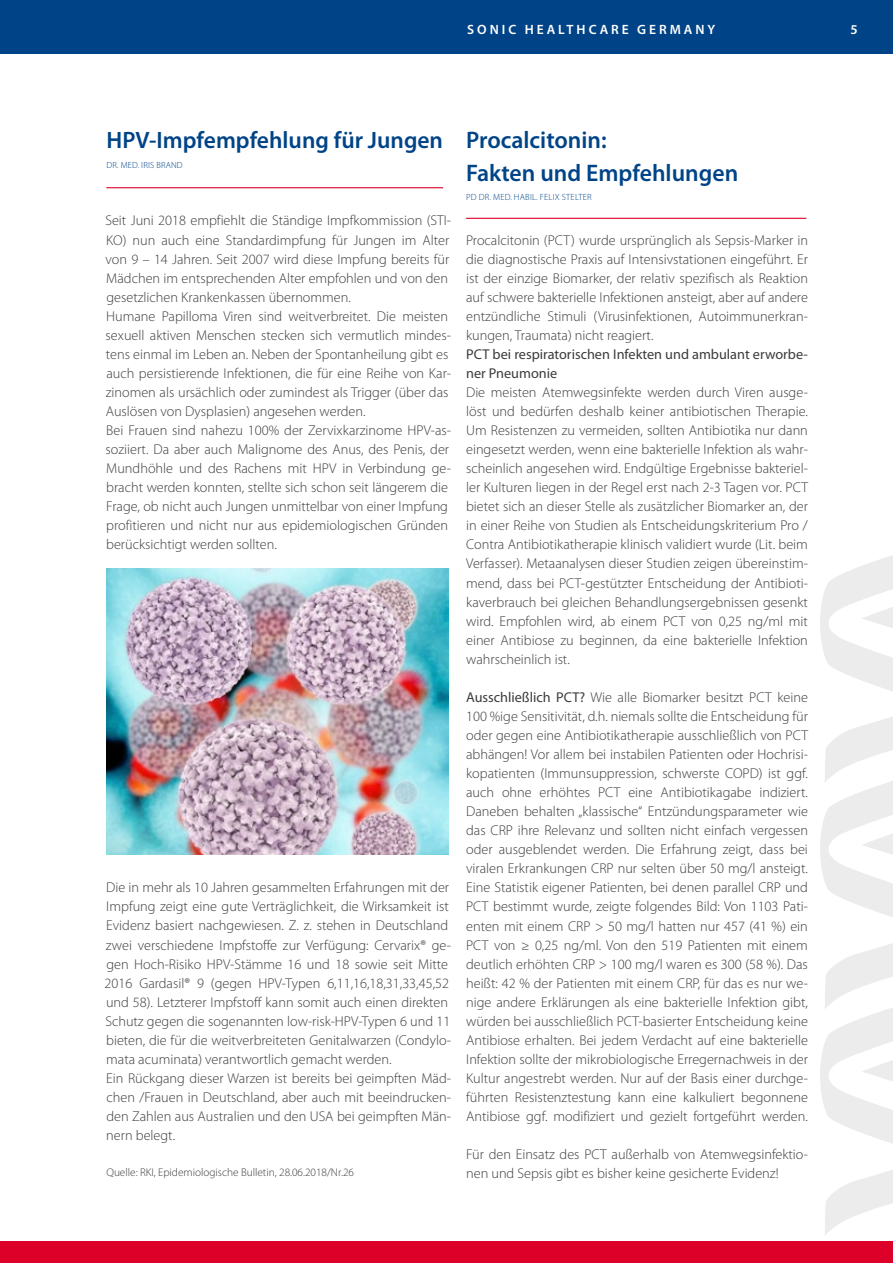
<style>
.page{position:relative;width:893px;height:1263px;background:#fff}
.page>*{position:absolute;margin:0;border:0;box-sizing:border-box;transform-origin:0 0}
.t1{font:600 24px/33px "Myriad Pro";color:#004487}
.t2{font:600 23.7px "Myriad Pro";color:#004487}
.t3{font:300 14.25px/19px "Myriad Pro";color:#3b3b3a;text-align:justify}
.t4{font:14.25px/19px "Myriad Pro";color:#3b3b3a}
.t5{font:600 13.5px "Myriad Pro";letter-spacing:.22em;color:#fff}
.t6{font:300 11.25px "Myriad Pro";color:#3b3b3a}
.t7{font:300 9px "Myriad Pro";letter-spacing:.02em;color:#004487}
.t8{font:300 8.85px "Myriad Pro";letter-spacing:.02em;color:#004487}
.s1{font-weight:400}
</style>
<div class="page">
<div style="left:0;top:1242px;width:893px;height:21px;background:#dd0029"></div>
<div style="left:0;top:0;width:893px;height:53px;background:#004487"></div>
<hr style="left:466px;top:218px;width:340px;height:1px;background:#dd0029">
<hr style="left:106px;top:187px;width:337px;height:1px;background:#dd0029">
<img style="left:106px;top:568px;width:342px;height:286px">
<p class="t5" style="left:467px;top:22px;width:249px">SONIC HEALTHCARE GERMANY</p>
<p class="t5" style="left:850px;top:22px;width:9px">5</p>
<h2 class="t2" style="left:107px;top:127px;width:338px">HPV-Impfempfehlung für Jungen</h2>
<p class="t8" style="left:107px;top:160px;width:78px">DR. MED. IRIS BRAND</p>
<p class="t3" style="left:105px;top:211px;width:347px;text-align:left">Seit Juni 2018 empfiehlt die Ständige Impfkommission (STI-KO) nun auch eine Standardimpfung für Jungen im Alter von 9 – 14 Jahren. Seit 2007 wird diese Impfung bereits für Mädchen im entsprechenden Alter empfohlen und von den gesetzlichen Krankenkassen übernommen.<br>Humane Papilloma Viren sind weitverbreitet. Die meisten sexuell aktiven Menschen stecken sich vermutlich mindes&shy;tens einmal im Leben an. Neben der Spontanheilung gibt es auch persistierende Infektionen, die für eine Reihe von Kar&shy;zinomen als ursächlich oder zumindest als Trigger (über das Auslösen von Dysplasien) angesehen werden.<br>Bei Frauen sind nahezu 100% der Zervixkarzinome HPV-as&shy;soziiert. Da aber auch Malignome des Anus, des Penis, der Mundhöhle und des Rachens mit HPV in Verbindung ge&shy;bracht werden konnten, stellte sich schon seit längerem die Frage, ob nicht auch Jungen unmittelbar von einer Impfung profitieren und nicht nur aus epidemiologischen Gründen berücksichtigt werden sollten.</p>
<p class="t3" style="left:105px;top:878px;width:348px;text-align:left">Die in mehr als 10 Jahren gesammelten Erfahrungen mit der Impfung zeigt eine gute Verträglichkeit, die Wirksamkeit ist Evidenz basiert nachgewiesen. Z. z. stehen in Deutschland zwei verschiedene Impfstoffe zur Verfügung: Cervarix® ge&shy;gen Hoch-Risiko HPV-Stämme 16 und 18 sowie seit Mitte 2016 Gardasil® 9 (gegen HPV-Typen 6,11,16,18,31,33,45,52 und 58). Letzterer Impfstoff kann somit auch einen direkten Schutz gegen die sogenannten low-risk-HPV-Typen 6 und 11 bieten, die für die weitverbreiteten Genitalwarzen (Condylo&shy;mata acuminata) verantwortlich gemacht werden.<br>Ein Rückgang dieser Warzen ist bereits bei geimpften Mäd&shy;chen /Frauen in Deutschland, aber auch mit beeindrucken&shy;den Zahlen aus Australien und den USA bei geimpften Män&shy;nern belegt.</p>
<p class="t6" style="left:106px;top:1165px;width:249px">Quelle: RKI, Epidemiologische Bulletin, 28.06.2018/Nr.26</p>
<h1 class="t1" style="left:466px;top:124px;width:274px">Procalcitonin:<br>Fakten und Empfehlungen</h1>
<p class="t7" style="left:466px;top:192px;width:127px">PD DR. MED. HABIL. FELIX STELTER</p>
<p class="t3" style="left:466px;top:230px;width:343px">Procalcitonin (PCT) wurde ursprünglich als Sepsis-Marker in die diagnostische Praxis auf Intensivstationen eingeführt. Er ist der einzige Biomarker, der relativ spezifisch als Reaktion auf schwere bakterielle Infektionen ansteigt, aber auf andere entzündliche Stimuli (Virusinfektionen, Autoimmunerkran&shy;kungen, Traumata) nicht reagiert.</p>
<p class="t4" style="left:466px;top:345px;width:343px">PCT bei respiratorischen Infekten und ambulant erworbe&shy;ner Pneumonie</p>
<p class="t3" style="left:466px;top:383px;width:343px">Die meisten Atemwegsinfekte werden durch Viren ausge&shy;löst und bedürfen deshalb keiner antibiotischen Therapie.<br>Um Resistenzen zu vermeiden, sollten Antibiotika nur dann eingesetzt werden, wenn eine bakterielle Infektion als wahr&shy;scheinlich angesehen wird. Endgültige Ergebnisse bakteriel&shy;ler Kulturen liegen in der Regel erst nach 2-3 Tagen vor. PCT bietet sich an dieser Stelle als zusätzlicher Biomarker an, der in einer Reihe von Studien als Entscheidungskriterium Pro / Contra Antibiotikatherapie klinisch validiert wurde (Lit. beim Verfasser). Metaanalysen dieser Studien zeigen übereinstim&shy;mend, dass bei PCT-gestützter Entscheidung der Antibioti&shy;kaverbrauch bei gleichen Behandlungsergebnissen gesenkt wird. Empfohlen wird, ab einem PCT von 0,25 ng/ml mit einer Antibiose zu beginnen, da eine bakterielle Infektion wahrscheinlich ist.</p>
<p class="t3" style="left:466px;top:688px;width:343px"><span class="s1">Ausschließlich PCT?</span> Wie alle Biomarker besitzt PCT keine 100 %ige Sensitivität, d.h. niemals sollte die Entscheidung für oder gegen eine Antibiotikatherapie ausschließlich von PCT abhängen! Vor allem bei instabilen Patienten oder Hochrisi&shy;kopatienten (Immunsuppression, schwerste COPD) ist ggf. auch ohne erhöhtes PCT eine Antibiotikagabe indiziert.<br>Daneben behalten „klassische“ Entzündungsparameter wie das CRP ihre Relevanz und sollten nicht einfach vergessen oder ausgeblendet werden. Die Erfahrung zeigt, dass bei viralen Erkrankungen CRP nur selten über 50 mg/l ansteigt.<br>Eine Statistik eigener Patienten, bei denen parallel CRP und PCT bestimmt wurde, zeigte folgendes Bild: Von 1103 Pati&shy;enten mit einem CRP &gt; 50 mg/l hatten nur 457 (41 %) ein PCT von ≥ 0,25 ng/ml. Von den 519 Patienten mit einem deutlich erhöhten CRP &gt; 100 mg/l waren es 300 (58 %). Das heißt: 42 % der Patienten mit einem CRP, für das es nur we&shy;nige andere Erklärungen als eine bakterielle Infektion gibt, würden bei ausschließlich PCT-basierter Entscheidung keine Antibiose erhalten. Bei jedem Verdacht auf eine bakterielle Infektion sollte der mikrobiologische Erregernachweis in der Kultur angestrebt werden. Nur auf der Basis einer durchge&shy;führten Resistenztestung kann eine kalkuliert begonnene Antibiose ggf. modifiziert und gezielt fortgeführt werden.</p>
<p class="t3" style="left:466px;top:1145px;width:343px">Für den Einsatz des PCT außerhalb von Atemwegsinfektio&shy;nen und Sepsis gibt es bisher keine gesicherte Evidenz!</p>
</div>
